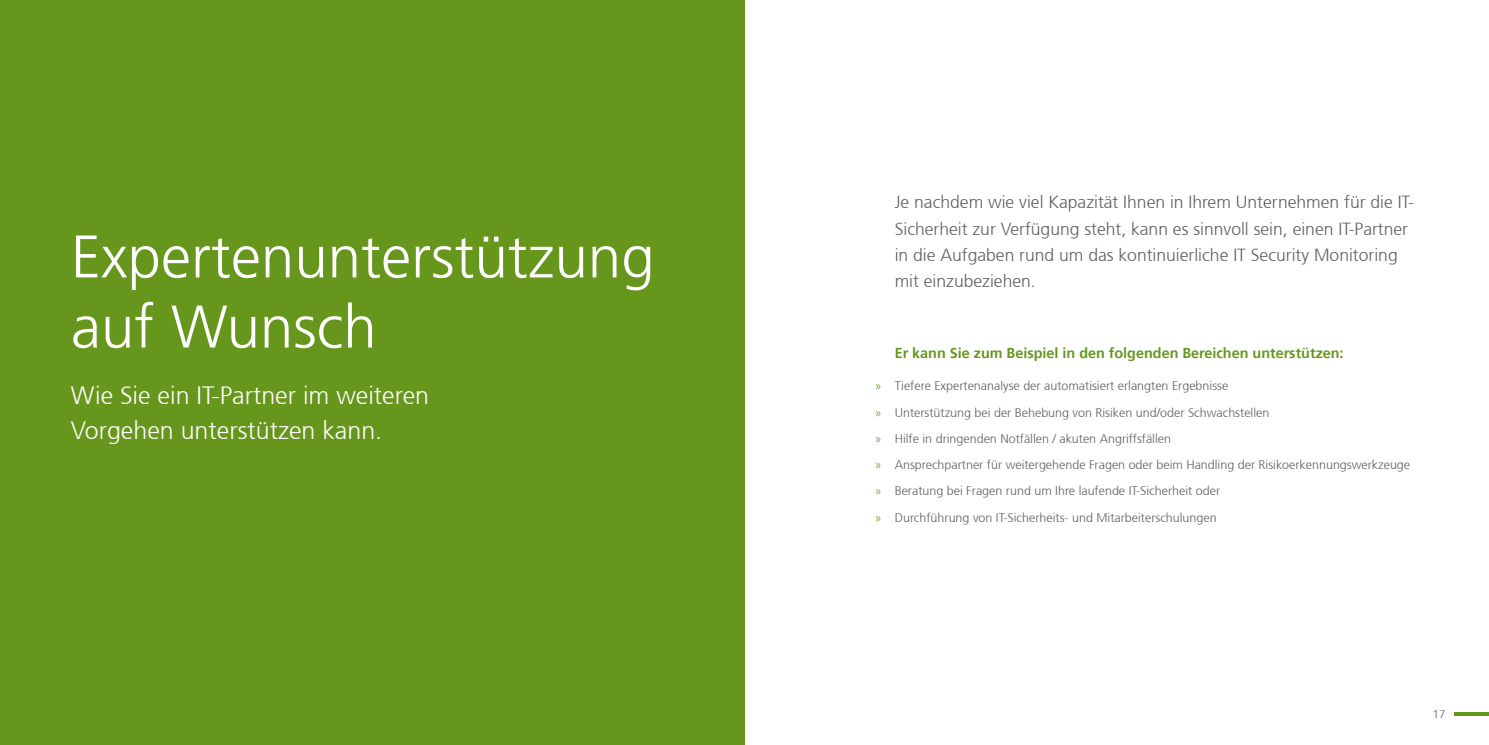
<style>
.page{position:relative;width:1489px;height:745px;background:#fff}
.page>*{position:absolute;margin:0;border:0;box-sizing:border-box;transform-origin:0 0}
.t1{font:300 60px "Frutiger 45";color:#fff}
.t2{font:300 25px/35px "Frutiger 45";color:#fff}
.t3{font:300 17.5px/26.2px "Frutiger 45";color:#5e5e5d}
.t4{font:700 14.38px "Frutiger 65";color:#67961d}
.t5{font:300 12.5px/26.2px "Frutiger 45";color:#5e5e5d}
.t6{font:300 12.5px/26.2px "Frutiger 45";color:#67961d;text-align:justify}
.t7{font:300 11.25px "Frutiger 45";color:#5e5e5d}
</style>
<div class="page">
<hr style="left:1453px;top:712px;width:35px;height:3px;background:#67961d">
<div style="left:0;top:0;width:744px;height:744px;background:#67961d"></div>
<h1 class="t1" style="left:71px;top:222px;width:585px">Expertenunterstützung</h1>
<h1 class="t1" style="left:71px;top:292px;width:307px">auf Wunsch</h1>
<h2 class="t2" style="left:71px;top:378px;width:360px">Wie Sie ein IT-Partner im weiteren<br>Vorgehen unterstützen kann.</h2>
<h3 class="t3" style="left:894px;top:189px;width:520px">Je nachdem wie viel Kapazität Ihnen in Ihrem Unternehmen für die IT-<br>Sicherheit zur Verfügung steht, kann es sinnvoll sein, einen IT-Partner in die Aufgaben rund um das kontinuierliche IT Security Monitoring</h3>
<h3 class="t3" style="left:894px;top:268px;width:142px">mit einzubeziehen.</h3>
<p class="t6" style="left:874px;top:373px;width:8px">» » » » » »</p>
<p class="t4" style="left:894px;top:345px;width:450px">Er kann Sie zum Beispiel in den folgenden Bereichen unterstützen:</p>
<p class="t5" style="left:894px;top:373px;width:517px">Tiefere Expertenanalyse der automatisiert erlangten Ergebnisse<br>Unterstützung bei der Behebung von Risiken und/oder Schwachstellen<br>Hilfe in dringenden Notfällen / akuten Angriffsfällen<br>Ansprechpartner für weitergehende Fragen oder beim Handling der Risikoerkennungswerkzeuge Beratung bei Fragen rund um Ihre laufende IT-Sicherheit oder<br>Durchführung von IT-Sicherheits- und Mitarbeiterschulungen</p>
<p class="t7" style="left:1432px;top:707px;width:14px">17</p>
</div>
